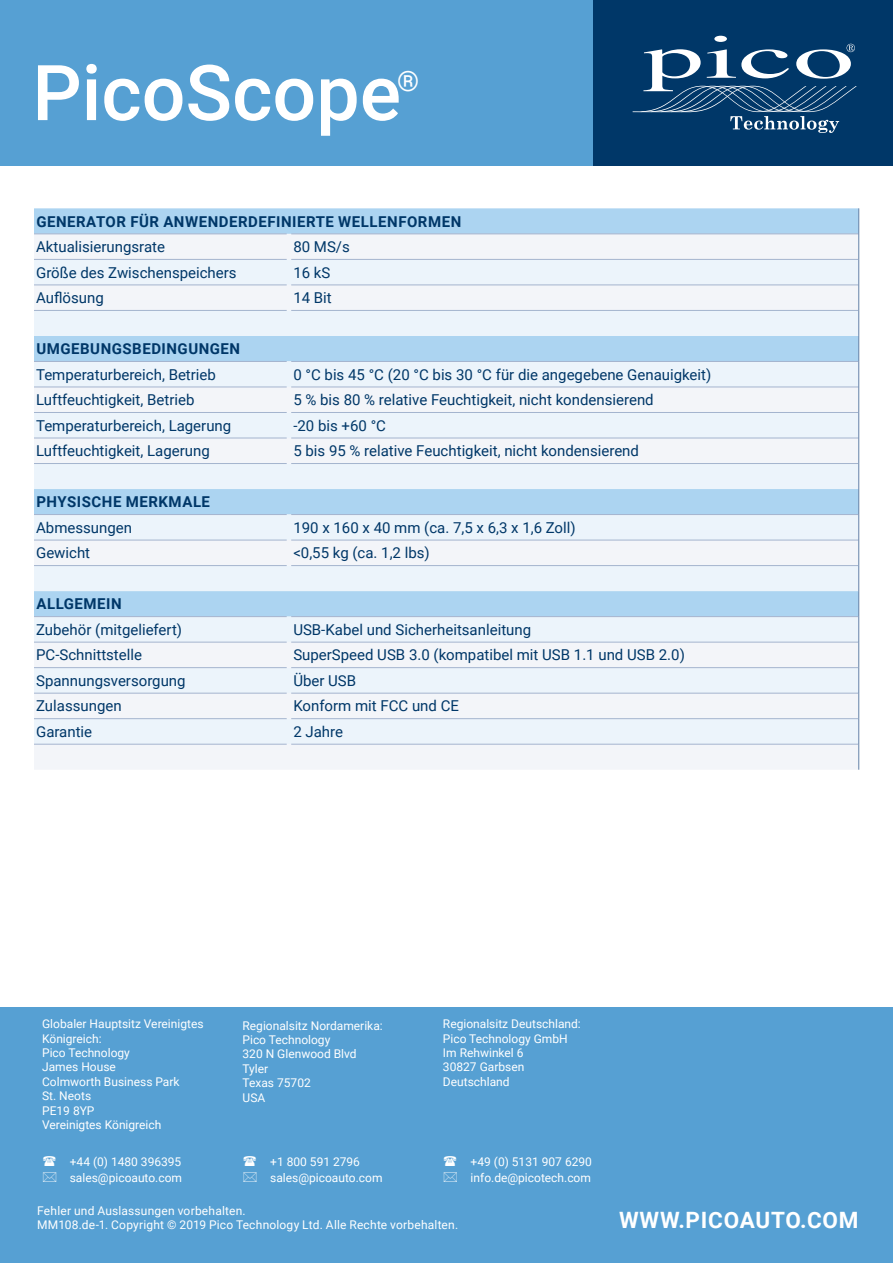
<style>
.page{position:relative;width:893px;height:1263px;background:#fff}
.page>*{position:absolute;margin:0;border:0;box-sizing:border-box;transform-origin:0 0}
.t1{font:500 77.1px "Roboto";color:#fff}
.t2{font:28.05px "Roboto";color:#fff}
.t3{font:700 22.5px "Roboto";letter-spacing:.035em;color:#fff}
.t4{font:15px "Roboto";color:#003768}
.t5{font:700 15px "Roboto";letter-spacing:.035em;color:#003768}
.t6{font:12px/14.4px "Roboto";color:#fff}
</style>
<div class="page">
<div style="left:0;top:1008px;width:893px;height:255px;background:#56a0d3"></div>
<div style="left:0;top:0;width:891px;height:166px;background:#56a0d3"></div>
<div style="left:593px;top:0;width:300px;height:166px;background:#003768"></div>
<svg style="left:633px;top:36px;width:224px;height:97px"></svg>
<svg style="left:34px;top:208px;width:824px;height:26px;fill:#acd4f1"></svg>
<div style="left:34px;top:234px;width:824px;height:535px;background:#f3f5f9"></div>
<svg style="left:34px;top:259px;width:824px;height:485px;fill:#ecf4fb"></svg>
<hr style="left:34px;top:234px;width:253px;height:1px;background:#a4b4ce">
<hr style="left:291px;top:234px;width:568px;height:1px;background:#a4b4ce">
<hr style="left:34px;top:259px;width:253px;height:1px;background:#a4b4ce">
<hr style="left:291px;top:259px;width:568px;height:1px;background:#a4b4ce">
<hr style="left:34px;top:285px;width:253px;height:1px;background:#a4b4ce">
<hr style="left:291px;top:285px;width:568px;height:1px;background:#a4b4ce">
<hr style="left:34px;top:310px;width:253px;height:1px;background:#a4b4ce">
<hr style="left:291px;top:310px;width:568px;height:1px;background:#a4b4ce">
<hr style="left:34px;top:361px;width:253px;height:1px;background:#a4b4ce">
<hr style="left:291px;top:361px;width:568px;height:1px;background:#a4b4ce">
<hr style="left:34px;top:387px;width:253px;height:1px;background:#a4b4ce">
<hr style="left:291px;top:387px;width:568px;height:1px;background:#a4b4ce">
<hr style="left:34px;top:412px;width:253px;height:1px;background:#a4b4ce">
<hr style="left:291px;top:412px;width:568px;height:1px;background:#a4b4ce">
<hr style="left:34px;top:438px;width:253px;height:1px;background:#a4b4ce">
<hr style="left:291px;top:438px;width:568px;height:1px;background:#a4b4ce">
<hr style="left:34px;top:463px;width:253px;height:1px;background:#a4b4ce">
<hr style="left:291px;top:463px;width:568px;height:1px;background:#a4b4ce">
<hr style="left:34px;top:514px;width:253px;height:1px;background:#a4b4ce">
<hr style="left:291px;top:514px;width:568px;height:1px;background:#a4b4ce">
<hr style="left:34px;top:540px;width:253px;height:1px;background:#a4b4ce">
<hr style="left:291px;top:540px;width:568px;height:1px;background:#a4b4ce">
<hr style="left:34px;top:565px;width:253px;height:1px;background:#a4b4ce">
<hr style="left:291px;top:565px;width:568px;height:1px;background:#a4b4ce">
<hr style="left:34px;top:616px;width:253px;height:1px;background:#a4b4ce">
<hr style="left:291px;top:616px;width:568px;height:1px;background:#a4b4ce">
<hr style="left:34px;top:642px;width:253px;height:1px;background:#a4b4ce">
<hr style="left:291px;top:642px;width:568px;height:1px;background:#a4b4ce">
<hr style="left:34px;top:667px;width:253px;height:1px;background:#a4b4ce">
<hr style="left:291px;top:667px;width:568px;height:1px;background:#a4b4ce">
<hr style="left:34px;top:693px;width:253px;height:1px;background:#a4b4ce">
<hr style="left:291px;top:693px;width:568px;height:1px;background:#a4b4ce">
<hr style="left:34px;top:718px;width:253px;height:1px;background:#a4b4ce">
<hr style="left:291px;top:718px;width:568px;height:1px;background:#a4b4ce">
<hr style="left:34px;top:744px;width:253px;height:1px;background:#a4b4ce">
<hr style="left:291px;top:744px;width:568px;height:1px;background:#a4b4ce">
<svg style="left:858px;top:208px;width:1px;height:562px"></svg>
<h1 class="t1" style="left:32px;top:39px;width:370px">PicoScope</h1>
<h2 class="t2" style="left:397px;top:61px;width:24px">®</h2>
<p class="t5" style="left:36px;top:211px;width:426px">GENERATOR FÜR ANWENDERDEFINIERTE WELLENFORMEN</p>
<p class="t4" style="left:36px;top:236px;width:130px">Aktualisierungsrate</p>
<p class="t4" style="left:293px;top:236px;width:58px">80 MS/s</p>
<p class="t4" style="left:36px;top:262px;width:202px">Größe des Zwischenspeichers</p>
<p class="t4" style="left:293px;top:262px;width:39px">16 kS</p>
<p class="t4" style="left:36px;top:287px;width:69px">Auflösung</p>
<p class="t4" style="left:293px;top:287px;width:40px">14 Bit</p>
<p class="t5" style="left:36px;top:338px;width:205px">UMGEBUNGSBEDINGUNGEN</p>
<p class="t4" style="left:36px;top:364px;width:181px">Temperaturbereich, Betrieb</p>
<p class="t4" style="left:293px;top:364px;width:419px">0 °C bis 45 °C (20 °C bis 30 °C für die angegebene Genauigkeit)</p>
<p class="t4" style="left:36px;top:389px;width:160px">Luftfeuchtigkeit, Betrieb</p>
<p class="t4" style="left:293px;top:389px;width:362px">5 % bis 80 % relative Feuchtigkeit, nicht kondensierend</p>
<p class="t4" style="left:36px;top:415px;width:197px">Temperaturbereich, Lagerung</p>
<p class="t4" style="left:293px;top:415px;width:94px">-20 bis +60 °C</p>
<p class="t4" style="left:36px;top:440px;width:175px">Luftfeuchtigkeit, Lagerung</p>
<p class="t4" style="left:293px;top:440px;width:347px">5 bis 95 % relative Feuchtigkeit, nicht kondensierend</p>
<p class="t5" style="left:36px;top:491px;width:175px">PHYSISCHE MERKMALE</p>
<p class="t4" style="left:36px;top:517px;width:97px">Abmessungen</p>
<p class="t4" style="left:293px;top:517px;width:284px">190 x 160 x 40 mm (ca. 7,5 x 6,3 x 1,6 Zoll)</p>
<p class="t4" style="left:36px;top:542px;width:56px">Gewicht</p>
<p class="t4" style="left:293px;top:542px;width:138px">&lt;0,55 kg (ca. 1,2 lbs)</p>
<p class="t5" style="left:36px;top:593px;width:87px">ALLGEMEIN</p>
<p class="t4" style="left:36px;top:619px;width:148px">Zubehör (mitgeliefert)</p>
<p class="t4" style="left:293px;top:619px;width:239px">USB-Kabel und Sicherheitsanleitung</p>
<p class="t4" style="left:36px;top:644px;width:107px">PC-Schnittstelle</p>
<p class="t4" style="left:293px;top:644px;width:393px">SuperSpeed USB 3.0 (kompatibel mit USB 1.1 und USB 2.0)</p>
<p class="t4" style="left:36px;top:670px;width:151px">Spannungsversorgung</p>
<p class="t4" style="left:293px;top:670px;width:64px">Über USB</p>
<p class="t4" style="left:36px;top:695px;width:87px">Zulassungen</p>
<p class="t4" style="left:293px;top:695px;width:167px">Konform mit FCC und CE</p>
<p class="t4" style="left:36px;top:721px;width:58px">Garantie</p>
<p class="t4" style="left:293px;top:721px;width:51px">2 Jahre</p>
<p class="t6" style="left:42px;top:1016px;width:163px">Globaler Hauptsitz Vereinigtes<br>Königreich:<br>Pico Technology<br>James House<br>Colmworth Business Park<br>St. Neots<br>PE19 8YP<br>Vereinigtes Königreich</p>
<p class="t6" style="left:243px;top:1018px;width:142px">Regionalsitz Nordamerika:<br>Pico Technology<br>320 N Glenwood Blvd<br>Tyler<br>Texas 75702<br>USA</p>
<p class="t6" style="left:443px;top:1016px;width:139px">Regionalsitz Deutschland:<br>Pico Technology GmbH<br>Im Rehwinkel 6<br>30827 Garbsen<br>Deutschland</p>
<p class="t6" style="left:70px;top:1153px;width:114px;line-height:16.2px">+44 (0) 1480 396395 sales@picoauto.com</p>
<p class="t6" style="left:270px;top:1153px;width:114px;line-height:16.2px">+1 800 591 2796 sales@picoauto.com</p>
<p class="t6" style="left:471px;top:1153px;width:123px;line-height:16.2px">+49 (0) 5131 907 6290 info.de@picotech.com</p>
<p class="t6" style="left:37px;top:1203px;width:422px">Fehler und Auslassungen vorbehalten.<br>MM108.de-1. Copyright © 2019 Pico Technology Ltd. Alle Rechte vorbehalten.</p>
<h3 class="t3" style="left:619px;top:1204px;width:241px">WWW.PICOAUTO.COM</h3>
</div>
